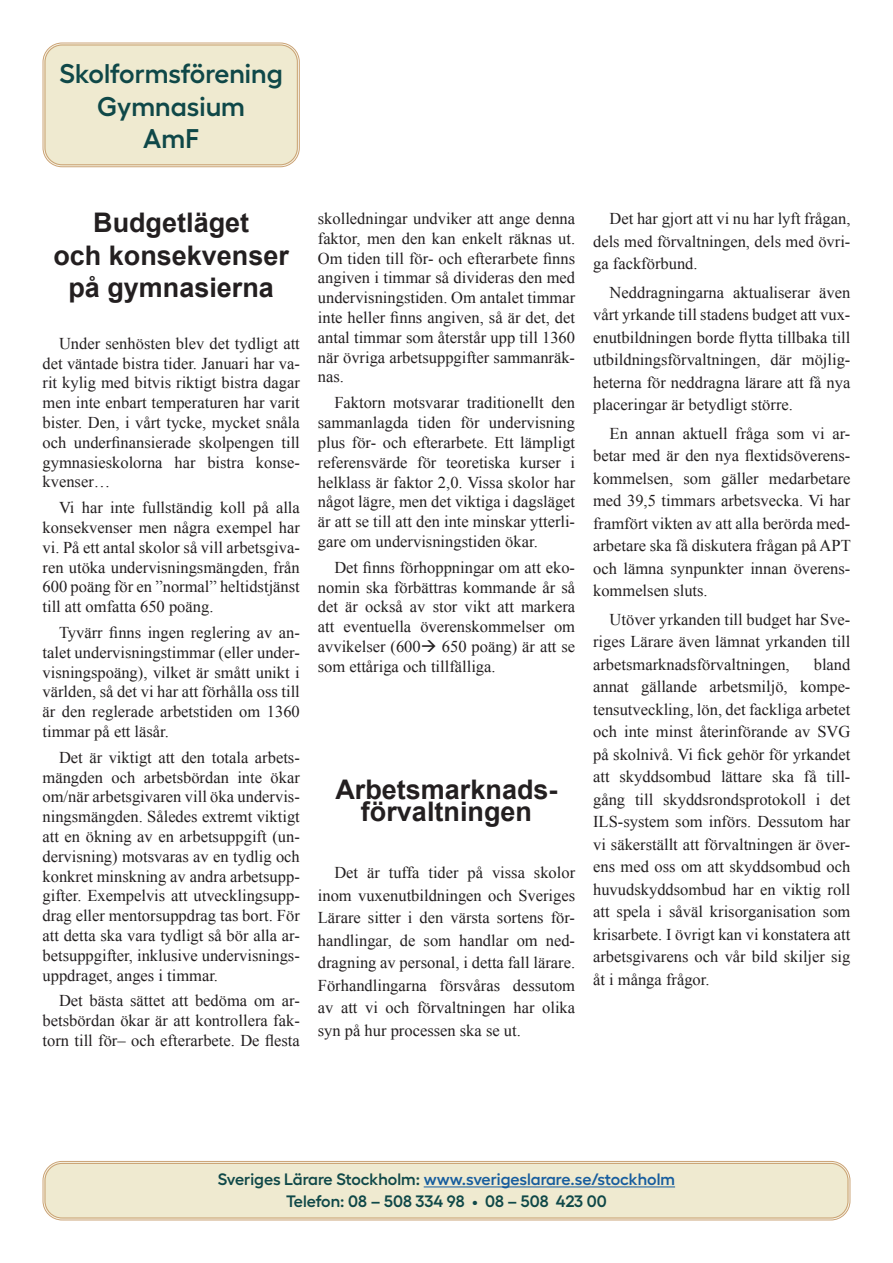
<style>
.page{position:relative;width:893px;height:1263px;background:#fff}
.page>*{position:absolute;margin:0;border:0;box-sizing:border-box;transform-origin:0 0}
.t1{font:700 27px/32.4px "Arial";color:#231f20;text-align:center}
.t2{font:600 27px "Hellix";color:#0f4848}
.t3{font:16.5px/19.8px "Times New Roman";color:#231f20;text-align:justify}
.t4{font:600 16.5px "Hellix";color:#175d9e}
.t5{font:600 16.5px "Hellix";color:#0f4848}
.s1{color:#0f4848}
</style>
<div class="page">
<div style="left:44px;top:1162px;width:805px;height:57px;background:#efead0;border-radius:18px"></div>
<div style="left:43px;top:1161px;width:807px;height:59px;border:1px solid #caa273;border-radius:19px"></div>
<div style="left:45px;top:1163px;width:803px;height:55px;border:1px solid #caa273;border-radius:17px"></div>
<hr style="left:424px;top:1186px;width:251px;height:1px;background:#175d9e">
<div style="left:44px;top:44px;width:254px;height:122px;background:#efead0;border-radius:18px"></div>
<div style="left:43px;top:43px;width:257px;height:124px;border:1px solid #caa273;border-radius:19px"></div>
<div style="left:45px;top:45px;width:253px;height:120px;border:1px solid #caa273;border-radius:17px"></div>
<p class="t2" style="left:60px;top:53px;width:225px">Skolformsförening</p>
<p class="t2" style="left:97px;top:85px;width:149px">Gymnasium</p>
<p class="t2" style="left:143px;top:117px;width:57px">AmF</p>
<p class="t1" style="left:53px;top:207px;width:237px">Budgetläget<br>och konsekvenser på gymnasierna</p>
<p class="t3" style="left:43px;top:333px;width:259px;text-indent:17px">Under senhösten blev det tydligt att det väntade bistra tider. Januari har va&shy;rit kylig med bitvis riktigt bistra dagar men inte enbart temperaturen har varit bister. Den, i vårt tycke, mycket snåla och underfinansierade skolpengen till gymnasieskolorna har bistra konse&shy;kvenser…</p>
<p class="t3" style="left:43px;top:497px;width:259px;text-indent:17px">Vi har inte fullständig koll på alla konsekvenser men några exempel har vi. På ett antal skolor så vill arbetsgiva&shy;ren utöka undervisningsmängden, från 600 poäng för en ”normal” heltidstjänst till att omfatta 650 poäng.</p>
<p class="t3" style="left:43px;top:622px;width:259px;text-indent:17px">Tyvärr finns ingen reglering av an&shy;talet undervisningstimmar (eller under&shy;visningspoäng), vilket är smått unikt i världen, så det vi har att förhålla oss till är den reglerade arbetstiden om 1360 timmar på ett läsår.</p>
<p class="t3" style="left:43px;top:747px;width:259px;text-indent:17px">Det är viktigt att den totala arbets&shy;mängden och arbetsbördan inte ökar om/när arbetsgivaren vill öka undervis&shy;ningsmängden. Således extremt viktigt att en ökning av en arbetsuppgift (un&shy;dervisning) motsvaras av en tydlig och konkret minskning av andra arbetsupp&shy;gifter. Exempelvis att utvecklingsupp&shy;drag eller mentorsuppdrag tas bort. För att detta ska vara tydligt så bör alla ar&shy;betsuppgifter, inklusive undervisnings&shy;uppdraget, anges i timmar.</p>
<p class="t3" style="left:43px;top:991px;width:259px;text-indent:17px">Det bästa sättet att bedöma om ar&shy;betsbördan ökar är att kontrollera fak&shy;torn till för– och efterarbete. De flesta</p>
<p class="t3" style="left:318px;top:208px;width:259px">skolledningar undviker att ange denna faktor, men den kan enkelt räknas ut.<br>Om tiden till för- och efterarbete finns angiven i timmar så divideras den med undervisningstiden. Om antalet timmar inte heller finns angiven, så är det, det antal timmar som återstår upp till 1360 när övriga arbetsuppgifter sammanräk&shy;nas.</p>
<p class="t3" style="left:318px;top:393px;width:259px;text-indent:16px">Faktorn motsvarar traditionellt den sammanlagda tiden för undervisning plus för- och efterarbete. Ett lämpligt referensvärde för teoretiska kurser i helklass är faktor 2,0. Vissa skolor har något lägre, men det viktiga i dagsläget är att se till att den inte minskar ytterli&shy;gare om undervisningstiden ökar.</p>
<p class="t3" style="left:318px;top:557px;width:259px;text-indent:16px">Det finns förhoppningar om att eko&shy;nomin ska förbättras kommande år så det är också av stor vikt att markera att eventuella överenskommelser om avvikelser (600→ 650 poäng) är att se som ettåriga och tillfälliga.</p>
<p class="t1" style="left:335px;top:779px;width:224px;line-height:22.5px">Arbetsmarknads&shy;förvaltningen</p>
<p class="t3" style="left:318px;top:861px;width:259px;line-height:22.5px;text-indent:16px">Det är tuffa tider på vissa skolor inom vuxenutbildningen och Sveriges Lärare sitter i den värsta sortens för&shy;handlingar, de som handlar om ned&shy;dragning av personal, i detta fall lärare.<br>Förhandlingarna försvåras dessutom av att vi och förvaltningen har olika syn på hur processen ska se ut.</p>
<p class="t3" style="left:593px;top:207px;width:259px;line-height:22.5px;text-indent:16px">Det har gjort att vi nu har lyft frågan, dels med förvaltningen, dels med övri&shy;ga fackförbund.</p>
<p class="t3" style="left:593px;top:281px;width:259px;line-height:22.5px;text-indent:16px">Neddragningarna aktualiserar även vårt yrkande till stadens budget att vux&shy;enutbildningen borde flytta tillbaka till utbildningsförvaltningen, där möjlig&shy;heterna för neddragna lärare att få nya placeringar är betydligt större.</p>
<p class="t3" style="left:593px;top:422px;width:259px;line-height:22.5px;text-indent:16px">En annan aktuell fråga som vi ar&shy;betar med är den nya flextidsöverens&shy;kommelsen, som gäller medarbetare med 39,5 timmars arbetsvecka. Vi har framfört vikten av att alla berörda med&shy;arbetare ska få diskutera frågan på APT och lämna synpunkter innan överens&shy;kommelsen sluts.</p>
<p class="t3" style="left:593px;top:608px;width:259px;line-height:22.5px;text-indent:16px">Utöver yrkanden till budget har Sve&shy;riges Lärare även lämnat yrkanden till arbetsmarknadsförvaltningen,</p>
<p class="t3" style="left:593px;top:653px;width:259px;line-height:22.5px;text-indent:221px">bland annat gällande arbetsmiljö, kompe&shy;tensutveckling, lön, det fackliga arbetet och inte minst återinförande av SVG på skolnivå. Vi fick gehör för yrkandet att skyddsombud lättare ska få till&shy;gång till skyddsrondsprotokoll i det ILS-system som införs. Dessutom har vi säkerställt att förvaltningen är över&shy;ens med oss om att skyddsombud och huvudskyddsombud har en viktig roll att spela i såväl krisorganisation som krisarbete. I övrigt kan vi konstatera att arbetsgivarens och vår bild skiljer sig åt i många frågor.</p>
<p class="t4" style="left:218px;top:1166px;width:459px"><span class="s1">Sveriges Lärare Stockholm:</span> www.sverigeslarare.se/stockholm</p>
<p class="t5" style="left:286px;top:1188px;width:322px">Telefon: 08 – 508 334 98 • 08 – 508 423 00</p>
</div>
